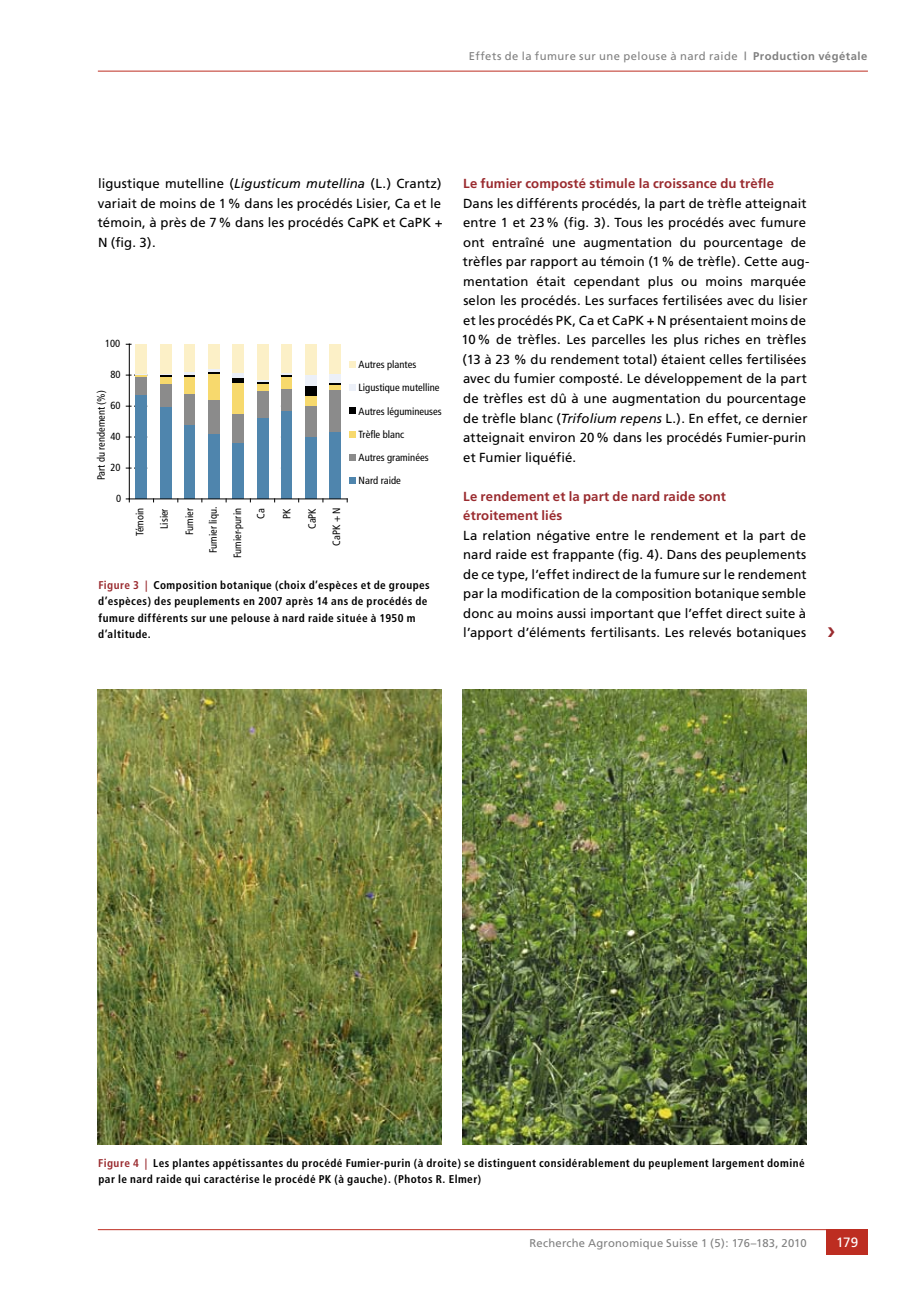
<style>
.page{position:relative;width:919px;height:1289px;background:#fff}
.page>*{position:absolute;margin:0;border:0;box-sizing:border-box;transform-origin:0 0}
.t1{font:13.5px "Frutiger";color:#fff}
.t2{font:13.2px/19.5px "Frutiger";letter-spacing:.01em;color:#000}
.t3{font:700 13.2px/19.5px "Frutiger";letter-spacing:.01em;color:#9a2b2f}
.t4{font:700 condensed 11.25px/16.5px "Frutiger";letter-spacing:.04em;color:#000}
.t5{font:11.25px "Frutiger";letter-spacing:.03em;color:#808080}
.t6{font:condensed 10.5px "Frutiger LT Std";color:#000}
.t7{font:condensed 10.35px "Frutiger LT Std";color:#000}
.t8{font:9.75px "Arial";color:#000}
.s1{font-weight:700}
.s2{font-style:italic}
.s3{color:#9a2b2f}
</style>
<div class="page">
<hr style="left:98px;top:1229px;width:769px;height:1px;background:#bd2d21">
<div style="left:826px;top:1229px;width:41px;height:25px;background:#bd2d21"></div>
<hr style="left:98px;top:71px;width:769px;height:1px;background:#bd2d21">
<img style="left:98px;top:689px;width:343px;height:455px">
<img style="left:463px;top:689px;width:343px;height:455px">
<div style="left:136px;top:395px;width:11px;height:104px;background:#4f85ad"></div>
<div style="left:160px;top:407px;width:11px;height:92px;background:#4f85ad"></div>
<div style="left:184px;top:425px;width:11px;height:74px;background:#4f85ad"></div>
<div style="left:208px;top:434px;width:11px;height:65px;background:#4f85ad"></div>
<div style="left:233px;top:442px;width:11px;height:57px;background:#4f85ad"></div>
<div style="left:257px;top:418px;width:11px;height:81px;background:#4f85ad"></div>
<div style="left:281px;top:410px;width:11px;height:89px;background:#4f85ad"></div>
<div style="left:305px;top:437px;width:11px;height:62px;background:#4f85ad"></div>
<div style="left:329px;top:431px;width:11px;height:68px;background:#4f85ad"></div>
<div style="left:136px;top:377px;width:11px;height:18px;background:#8b8b8b"></div>
<div style="left:160px;top:384px;width:11px;height:23px;background:#8b8b8b"></div>
<div style="left:184px;top:394px;width:11px;height:31px;background:#8b8b8b"></div>
<div style="left:208px;top:400px;width:11px;height:34px;background:#8b8b8b"></div>
<div style="left:233px;top:414px;width:11px;height:28px;background:#8b8b8b"></div>
<div style="left:257px;top:391px;width:11px;height:27px;background:#8b8b8b"></div>
<div style="left:281px;top:388px;width:11px;height:22px;background:#8b8b8b"></div>
<div style="left:305px;top:406px;width:11px;height:31px;background:#8b8b8b"></div>
<div style="left:329px;top:389px;width:11px;height:42px;background:#8b8b8b"></div>
<div style="left:160px;top:376px;width:11px;height:8px;background:#f7d96d"></div>
<div style="left:184px;top:376px;width:11px;height:18px;background:#f7d96d"></div>
<div style="left:208px;top:373px;width:11px;height:27px;background:#f7d96d"></div>
<div style="left:233px;top:383px;width:11px;height:31px;background:#f7d96d"></div>
<div style="left:257px;top:384px;width:11px;height:7px;background:#f7d96d"></div>
<div style="left:281px;top:376px;width:11px;height:12px;background:#f7d96d"></div>
<div style="left:305px;top:395px;width:11px;height:11px;background:#f7d96d"></div>
<div style="left:329px;top:384px;width:11px;height:5px;background:#f7d96d"></div>
<div style="left:233px;top:377px;width:11px;height:6px;background:#000"></div>
<div style="left:305px;top:385px;width:11px;height:10px;background:#000"></div>
<svg style="left:160px;top:374px;width:11px;height:2px"></svg>
<svg style="left:184px;top:372px;width:11px;height:4px"></svg>
<svg style="left:208px;top:369px;width:11px;height:5px"></svg>
<hr style="left:233px;top:373px;width:11px;height:4px;background:#ecf0f8">
<svg style="left:257px;top:380px;width:11px;height:4px"></svg>
<svg style="left:281px;top:372px;width:11px;height:4px"></svg>
<div style="left:305px;top:375px;width:11px;height:10px;background:#ecf0f8"></div>
<div style="left:329px;top:373px;width:11px;height:10px;background:#ecf0f8"></div>
<div style="left:136px;top:344px;width:11px;height:29px;background:#fcf0c7"></div>
<div style="left:160px;top:344px;width:11px;height:30px;background:#fcf0c7"></div>
<div style="left:184px;top:344px;width:11px;height:28px;background:#fcf0c7"></div>
<div style="left:208px;top:344px;width:11px;height:25px;background:#fcf0c7"></div>
<div style="left:233px;top:344px;width:11px;height:29px;background:#fcf0c7"></div>
<div style="left:257px;top:344px;width:11px;height:36px;background:#fcf0c7"></div>
<div style="left:281px;top:344px;width:11px;height:28px;background:#fcf0c7"></div>
<div style="left:305px;top:344px;width:11px;height:31px;background:#fcf0c7"></div>
<div style="left:329px;top:344px;width:11px;height:29px;background:#fcf0c7"></div>
<hr style="left:129px;top:344px;width:1px;height:155px;background:#000">
<svg style="left:126px;top:373px;width:21px;height:4px"></svg>
<hr style="left:129px;top:498px;width:218px;height:1px;background:#000">
<div style="left:349px;top:361px;width:7px;height:7px;background:#fcf0c7"></div>
<div style="left:349px;top:384px;width:7px;height:7px;background:#ecf0f8"></div>
<div style="left:349px;top:407px;width:7px;height:7px;background:#000"></div>
<div style="left:349px;top:431px;width:7px;height:6px;background:#f7d96d"></div>
<div style="left:349px;top:454px;width:7px;height:7px;background:#8b8b8b"></div>
<div style="left:349px;top:477px;width:7px;height:7px;background:#4f85ad"></div>
<p class="t5" style="left:468px;top:49px;width:400px">Effets de la fumure sur une pelouse à nard raide <span class="s1">| Production végétale</span></p>
<p class="t2" style="left:98px;top:174px;width:346px">ligustique mutelline (<span class="s2">Ligusticum mutellina</span> (L.) Crantz) variait de moins de 1% dans les procédés Lisier, Ca et le témoin, à près de 7% dans les procédés CaPK et CaPK + N (fig. 3).</p>
<p class="t7" style="left:105px;top:337px;width:17px">100</p>
<p class="t7" style="left:110px;top:368px;width:12px">80</p>
<p class="t6" style="left:95px;top:480px;width:91px;rotate:-90deg">Part du rendement (%)</p>
<p class="t7" style="left:110px;top:399px;width:12px">60</p>
<p class="t7" style="left:110px;top:430px;width:12px">40</p>
<p class="t7" style="left:110px;top:461px;width:12px">20</p>
<p class="t7" style="left:116px;top:492px;width:7px">0</p>
<p class="t7" style="left:358px;top:358px;width:59px">Autres plantes</p>
<p class="t7" style="left:358px;top:382px;width:82px">Ligustique mutelline</p>
<p class="t7" style="left:358px;top:405px;width:85px">Autres légumineuses</p>
<p class="t7" style="left:358px;top:428px;width:47px">Trèfle blanc</p>
<p class="t7" style="left:358px;top:451px;width:72px">Autres graminées</p>
<p class="t7" style="left:358px;top:474px;width:44px">Nard raide</p>
<p class="t6" style="left:134px;top:536px;width:30px;rotate:-90deg">Témoin</p>
<p class="t6" style="left:158px;top:529px;width:22px;rotate:-90deg">Lisier</p>
<p class="t6" style="left:183px;top:535px;width:28px;rotate:-90deg">Fumier</p>
<p class="t6" style="left:207px;top:553px;width:48px;rotate:-90deg">Fumier liqu.</p>
<p class="t6" style="left:231px;top:558px;width:51px;rotate:-90deg">Fumier-purin</p>
<p class="t6" style="left:255px;top:519px;width:12px;rotate:-90deg">Ca</p>
<p class="t6" style="left:281px;top:519px;width:12px;rotate:-90deg">PK</p>
<p class="t6" style="left:306px;top:529px;width:22px;rotate:-90deg">CaPK</p>
<p class="t6" style="left:330px;top:545px;width:40px;rotate:-90deg">CaPK + N</p>
<p class="t4" style="left:98px;top:576px;width:333px"><span class="s3">Figure 3 |</span> Composition botanique (choix d’espèces et de groupes d’espèces) des peuplements en 2007 après 14 ans de procédés de fumure différents sur une pelouse à nard raide située à 1950 m d’altitude.</p>
<p class="t8" style="left:314px;top:523px;width:28px">CaPK</p>
<p class="t3" style="left:463px;top:174px;width:312px">Le fumier composté stimule la croissance du trèfle</p>
<p class="t2" style="left:461px;top:193px;width:350px">Dans les différents procédés, la part de trèfle atteignait entre 1 et 23% (fig. 3). Tous les procédés avec fumure ont entraîné une augmentation du pourcentage de trèfles par rapport au témoin (1% de trèfle). Cette aug&shy;mentation était cependant plus ou moins marquée selon les procédés. Les surfaces fertilisées avec du lisier et les procédés PK, Ca et CaPK + N présentaient moins de 10% de trèfles. Les parcelles les plus riches en trèfles (13 à 23 % du rendement total) étaient celles fertilisées avec du fumier composté. Le développement de la part de trèfles est dû à une augmentation du pourcentage de trèfle blanc (<span class="s2">Trifolium repens</span> L.). En effet, ce dernier atteignait environ 20% dans les procédés Fumier-purin et Fumier liquéfié.</p>
<p class="t3" style="left:463px;top:486px;width:264px">Le rendement et la part de nard raide sont étroitement liés</p>
<p class="t2" style="left:463px;top:525px;width:345px;text-align:justify">La relation négative entre le rendement et la part de nard raide est frappante (fig. 4). Dans des peuplements de ce type, l’effet indirect de la fumure sur le rendement par la modification de la composition botanique semble donc au moins aussi important que l’effet direct suite à l’apport d’éléments fertilisants. Les relevés botaniques</p>
<p class="t4" style="left:98px;top:1154px;width:708px"><span class="s3">Figure 4 |</span> Les plantes appétissantes du procédé Fumier-purin (à droite) se distinguent considérablement du peuplement largement dominé par le nard raide qui caractérise le procédé PK (à gauche). (Photos R. Elmer)</p>
<p class="t5" style="left:529px;top:1236px;width:278px">Recherche Agronomique Suisse 1 (5): 176–183, 2010</p>
<p class="t1" style="left:836px;top:1234px;width:24px">179</p>
</div>
